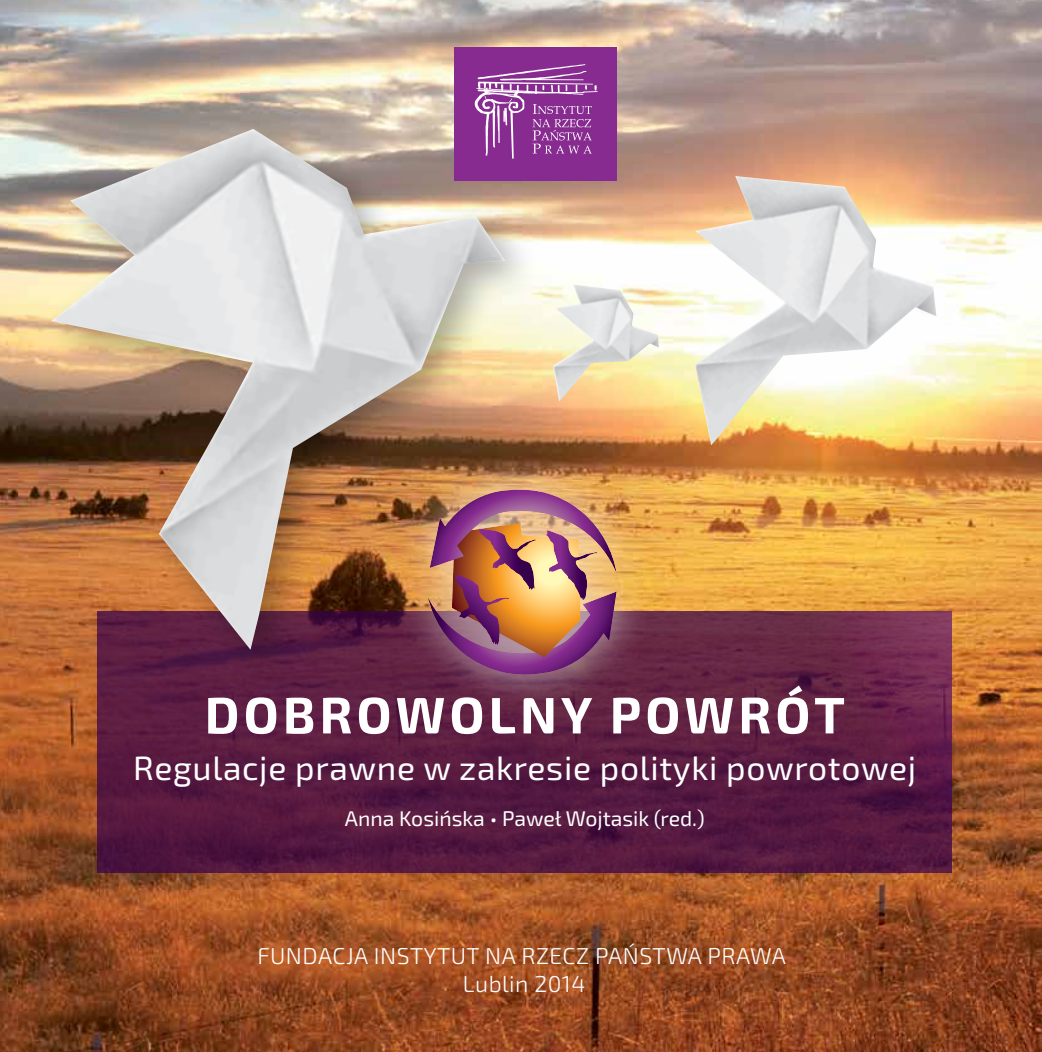
<style>
.page{position:relative;width:1042px;height:1052px;background:#fff}
.page>*{position:absolute;margin:0;border:0;box-sizing:border-box;transform-origin:0 0}
.t1{font:700 51.27px "Exo 2.0";letter-spacing:.08em;color:#fff}
.t2{font:33.6px "Exo 2.0";letter-spacing:.02em;color:#fff}
.t3{font:300 22.93px/27.7px "Exo 2.0";letter-spacing:.02em;color:#fff;text-align:center}
.t4{font:21.18px "Exo 2.0";color:#fff}
</style>
<div class="page">
<img style="left:0;top:0;width:1042px;height:1052px">
<svg style="left:98px;top:611px;width:853px;height:261px;fill:#5a1c41"></svg>
<div style="left:41px;top:116px;width:501px;height:569px;background:#000;opacity:.31"></div>
<img style="left:51px;top:129px;width:454px;height:521px">
<img style="left:695px;top:176px;width:241px;height:269px">
<img style="left:553px;top:284px;width:106px;height:117px">
<div style="left:454px;top:48px;width:163px;height:132px;background:#872b90"></div>
<svg style="left:474px;top:64px;width:123px;height:95px"></svg>
<div style="left:392px;top:452px;width:262px;height:260px;background:#fff;opacity:.53"></div>
<img style="left:428px;top:489px;width:189px;height:188px">
<h1 class="t1" style="left:205px;top:685px;width:642px">DOBROWOLNY POWRÓT</h1>
<h2 class="t2" style="left:133px;top:757px;width:784px">Regulacje prawne w zakresie polityki powrotowej</h2>
<p class="t4" style="left:345px;top:806px;width:361px">Anna Kosińska • Paweł Wojtasik (red.)</p>
<p class="t3" style="left:257px;top:942px;width:530px">FUNDACJA INSTYTUT NA RZECZ PAŃSTWA PRAWA<br>Lublin 2014</p>
</div>
